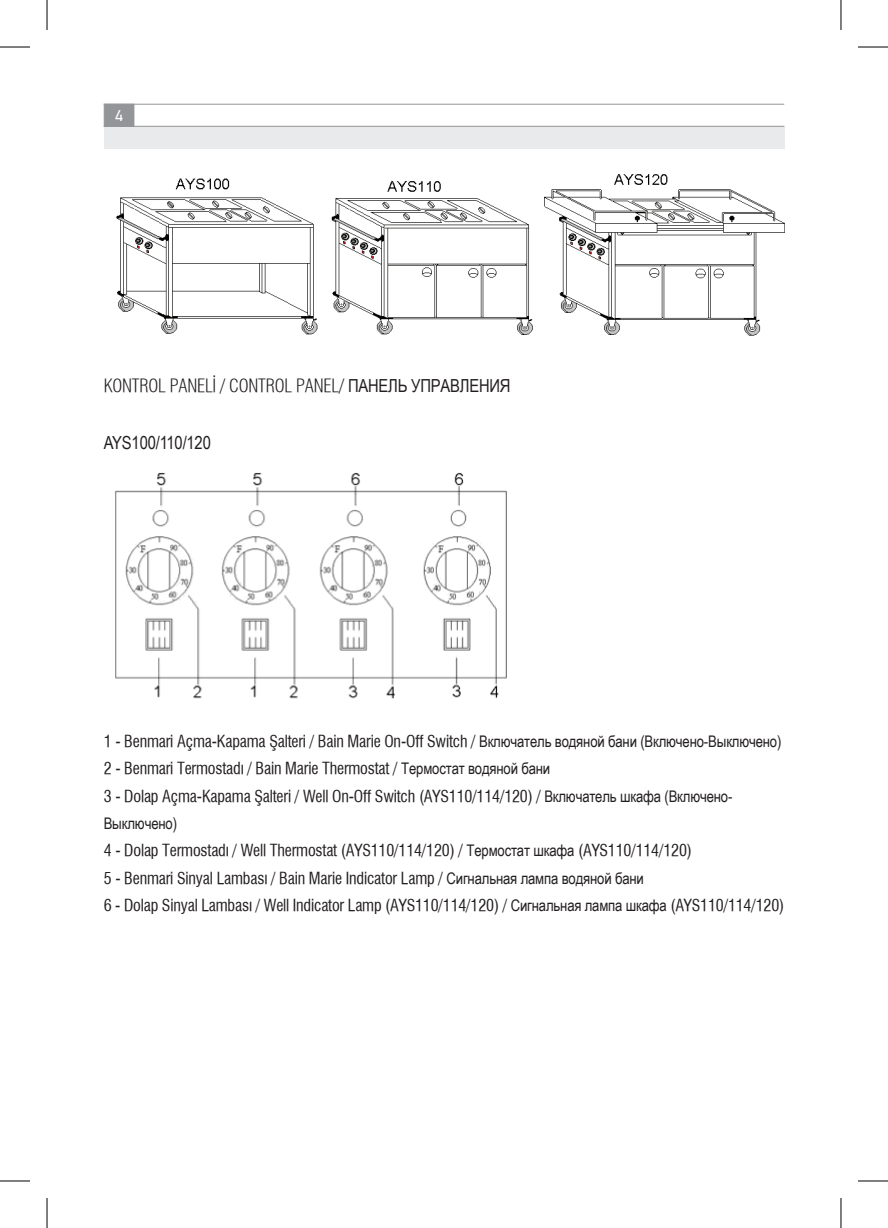
<style>
.page{position:relative;width:888px;height:1228px;background:#fff}
.page>*{position:absolute;margin:0;border:0;box-sizing:border-box;transform-origin:0 0}
.t1{font:300 condensed 18px "Swiss 721";letter-spacing:-.01em;color:#231f20}
.t2{font:18px "Arial Narrow";letter-spacing:-.01em;color:#231f20}
.t3{font:16px/27.4px "Swiss 721 Condensed";letter-spacing:-.01em;color:#231f20}
.t4{font:16px "Arial Narrow";letter-spacing:-.01em;color:#231f20}
.t5{font:16px "Din Display Pro";color:#fff}
.s1{font-family:"Arial Narrow";font-weight:400;font-stretch:normal}
.s2{font-family:"Arial Narrow"}
</style>
<div class="page">
<div style="left:104px;top:126px;width:680px;height:22px;background:#e9eaeb"></div>
<hr style="left:104px;top:104px;width:680px;height:1px;background:#939598">
<hr style="left:104px;top:126px;width:680px;height:1px;background:#939598">
<div style="left:104px;top:104px;width:30px;height:23px;background:#939598"></div>
<img style="left:115px;top:472px;width:392px;height:227px">
<img style="left:116px;top:174px;width:668px;height:162px">
<hr style="left:0;top:47px;width:30px;height:1px;background:#000">
<hr style="left:858px;top:47px;width:30px;height:1px;background:#000">
<hr style="left:0;top:1181px;width:30px;height:1px;background:#000">
<hr style="left:858px;top:1181px;width:30px;height:1px;background:#000">
<hr style="left:47px;top:0;width:1px;height:30px;background:#000">
<hr style="left:47px;top:1198px;width:1px;height:30px;background:#000">
<hr style="left:840px;top:0;width:1px;height:30px;background:#000">
<hr style="left:840px;top:1198px;width:1px;height:30px;background:#000">
<p class="t5" style="left:115px;top:106px;width:9px">4</p>
<p class="t1" style="left:104px;top:375px;width:408px">KONTROL PANELİ / CONTROL PANEL/ <span class="s1">ПАНЕЛЬ УПРАВЛЕНИЯ</span></p>
<p class="t2" style="left:104px;top:429px;width:109px">AYS100/110/120</p>
<p class="t3" style="left:104px;top:727px;width:679px">1 - Benmari Açma-Kapama Şalteri / Bain Marie On-Off Switch / <span class="s2">Включатель водяной бани (Включено-Выключено)<br></span>2 - Benmari Termostadı / Bain Marie Thermostat / <span class="s2">Термостат водяной бани<br></span>3 - Dolap Açma-Kapama Şalteri / Well On-Off Switch (AYS110/114/120) / <span class="s2">Включатель шкафа (Включено-</span></p>
<p class="t4" style="left:104px;top:812px;width:75px">Выключено)</p>
<p class="t3" style="left:104px;top:837px;width:682px">4 - Dolap Termostadı / Well Thermostat (AYS110/114/120) / <span class="s2">Термостат шкафа</span> (AYS110/114/120)<br>5 - Benmari Sinyal Lambası / Bain Marie Indicator Lamp / <span class="s2">Сигнальная лампа водяной бани<br></span>6 - Dolap Sinyal Lambası / Well Indicator Lamp (AYS110/114/120) / <span class="s2">Сигнальная лампа шкафа</span> (AYS110/114/120)</p>
</div>
